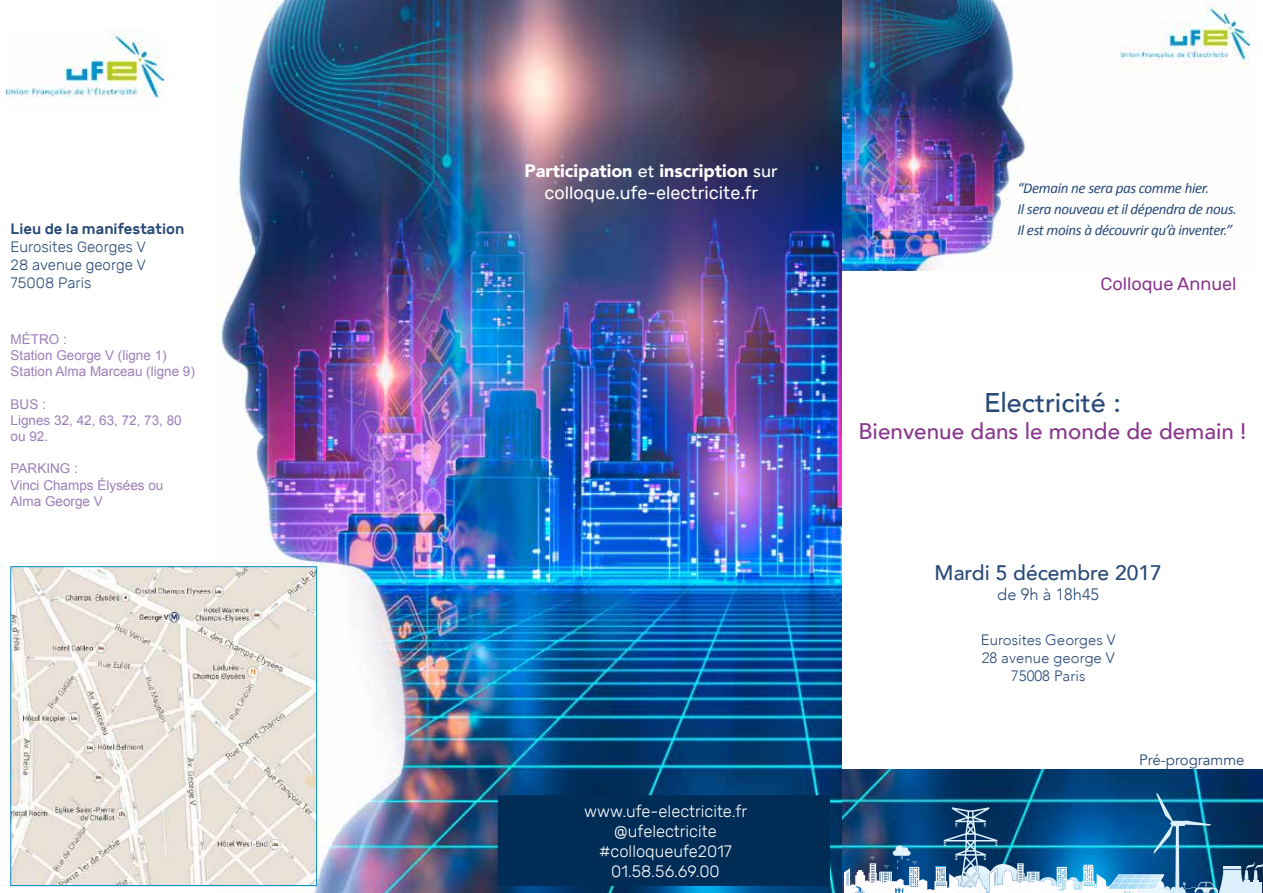
<style>
.page{position:relative;width:1263px;height:893px;background:#fff}
.page>*{position:absolute;margin:0;border:0;box-sizing:border-box;transform-origin:0 0}
.t1{font:500 27px "Avenir";color:#284a78}
.t2{font:500 22.5px "Avenir";color:#89378d}
.t3{font:500 21px "Avenir";color:#284a78}
.t4{font:900 18px "Avenir";color:#fff}
.t5{font:18px "Rubik";color:#fff}
.t6{font:18px "Rubik";color:#89378d}
.t7{font:300 16.5px/19.8px "Rubik";color:#fff;text-align:center}
.t8{font:300 16.5px "Avenir";color:#284a78}
.t9{font:italic 15px/21px "Calibri";letter-spacing:-.025em;color:#284a78}
.t10{font:300 15px/18px "Avenir";color:#284a78;text-align:center}
.t11{font:300 15px/18px "Rubik";color:#284a78;text-align:justify}
.t12{font:500 15px "Rubik";color:#284a78}
.t13{font:15px "Avenir";color:#284a78}
.t14{font:13.5px/16.2px "Arial";color:#9c7fb9}
.s1{font-weight:500}
</style>
<div class="page">
<img style="left:842px;top:770px;width:421px;height:123px">
<img style="left:842px;top:0;width:192px;height:271px">
<img style="left:217px;top:0;width:625px;height:893px">
<div style="left:498px;top:795px;width:332px;height:91px;background:#002c55"></div>
<img style="left:6px;top:29px;width:158px;height:70px">
<img style="left:1120px;top:3px;width:130px;height:64px">
<img style="left:13px;top:568px;width:302px;height:316px">
<div style="left:11px;top:566px;width:306px;height:320px;border:1px solid #008ece"></div>
<img style="left:845px;top:793px;width:418px;height:100px">
<p class="t12" style="left:11px;top:220px;width:175px">Lieu de la manifestation</p>
<p class="t11" style="left:11px;top:238px;width:137px">Eurosites Georges V 28 avenue george V 75008 Paris</p>
<p class="t14" style="left:11px;top:331px;width:186px">MÉTRO :<br>Station George V (ligne 1)<br>Station Alma Marceau (ligne 9)</p>
<p class="t14" style="left:11px;top:396px;width:173px">BUS :<br>Lignes 32, 42, 63, 72, 73, 80 ou 92.</p>
<p class="t14" style="left:11px;top:461px;width:154px">PARKING :<br>Vinci Champs Élysées ou<br>Alma George V</p>
<h3 class="t4" style="left:525px;top:155px;width:255px">Participation <span class="s1">et</span> inscription <span class="s1">sur</span></h3>
<h3 class="t5" style="left:544px;top:182px;width:215px">colloque.ufe-electricite.fr</h3>
<p class="t7" style="left:584px;top:802px;width:164px">www.ufe-electricite.fr @ufelectricite #colloqueufe2017<br>01.58.56.69.00</p>
<p class="t9" style="left:1017px;top:177px;width:221px">“Demain ne sera pas comme hier.<br>Il sera nouveau et il dépendra de nous.<br>Il est moins à découvrir qu’à inventer.”</p>
<h3 class="t6" style="left:1100px;top:274px;width:138px">Colloque Annuel</h3>
<h1 class="t1" style="left:984px;top:379px;width:138px">Electricité :</h1>
<h2 class="t2" style="left:858px;top:412px;width:390px">Bienvenue dans le monde de demain !</h2>
<h3 class="t3" style="left:935px;top:554px;width:229px">Mardi 5 décembre 2017</h3>
<p class="t8" style="left:997px;top:584px;width:103px">de 9h à 18h45</p>
<p class="t10" style="left:981px;top:631px;width:136px">Eurosites Georges V<br>28 avenue george V<br>75008 Paris</p>
<p class="t13" style="left:1139px;top:751px;width:107px">Pré-programme</p>
</div>
